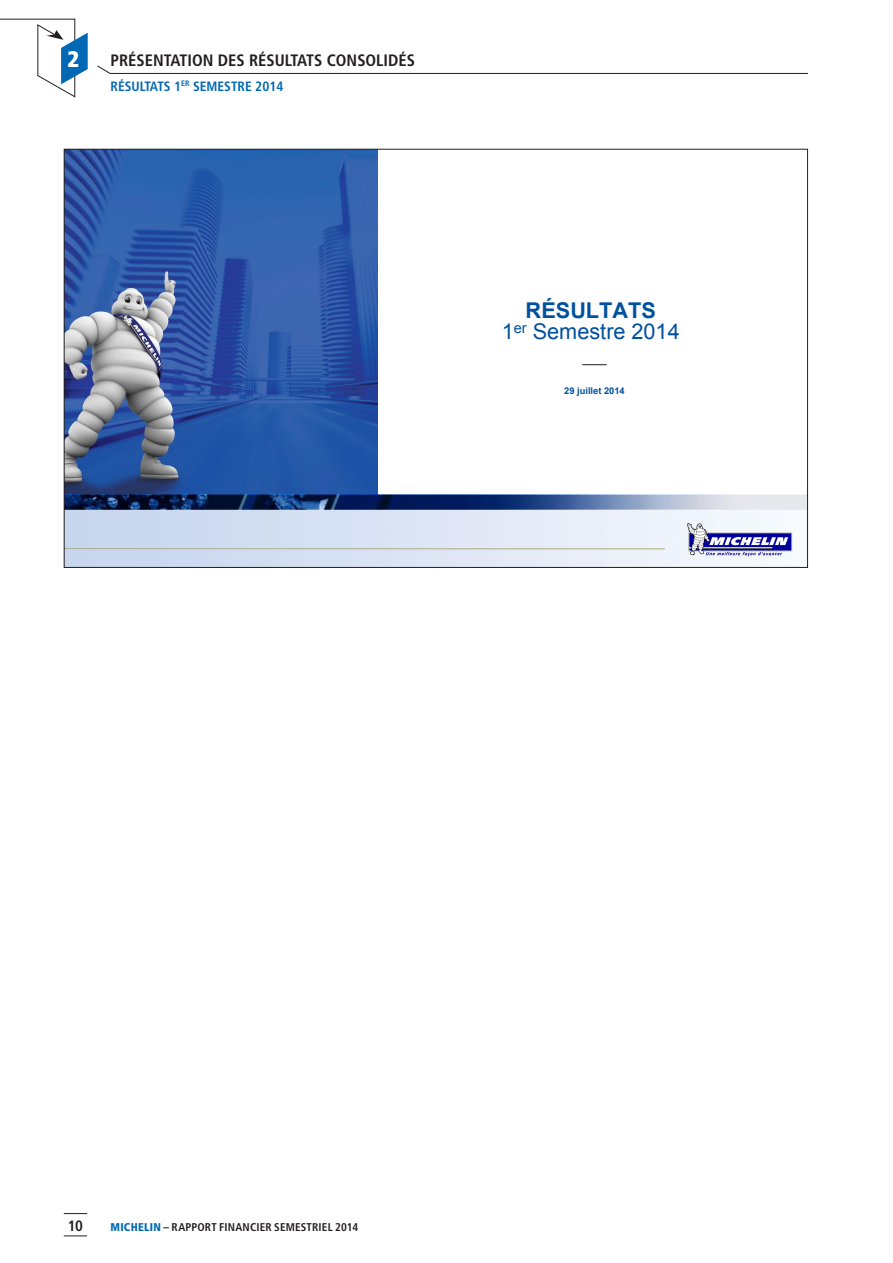
<style>
.page{position:relative;width:893px;height:1263px;background:#fff}
.page>*{position:absolute;margin:0;border:0;box-sizing:border-box;transform-origin:0 0}
.RappelNoChap_Ben{font:900 condensed 22.5px "Frutiger LT Std";color:#fff}
.t1{font:21.75px/21.8px "Arial";color:#00519e;text-align:center}
.RappelT1_Ben{font:700 condensed 16.5px "Frutiger LT Std";color:#231f20}
.t2{font:700 condensed 15px "Frutiger LT Std";color:#231f20}
.RappelT2_Ben{font:700 condensed 13.5px "Frutiger LT Std";color:#0168b3}
.t3{font:700 condensed 11.25px "Frutiger LT Std";letter-spacing:.015em;color:#231f20}
.t4{font:700 9.3px "Arial";letter-spacing:.005em;color:#00519e}
.s1{font-weight:700}
.s2{font-weight:900;color:#0168b3}
</style>
<div class="page">
<svg style="left:64px;top:1235px;width:23px;height:1px"></svg>
<svg style="left:64px;top:1213px;width:23px;height:1px"></svg>
<svg style="left:0;top:18px;width:88px;height:80px"></svg>
<svg style="left:97px;top:65px;width:711px;height:9px"></svg>
<img style="left:66px;top:151px;width:312px;height:344px">
<svg style="left:582px;top:364px;width:25px;height:1px"></svg>
<img style="left:66px;top:495px;width:740px;height:71px">
<p class="RappelNoChap_Ben" style="left:68px;top:45px;width:13px">2</p>
<p class="RappelT1_Ben" style="left:111px;top:50px;width:18px">PRÉSENTATION</p>
<p class="RappelT1_Ben" style="left:218px;top:50px;width:10px">DES</p>
<p class="RappelT1_Ben" style="left:249px;top:50px;width:9px">RÉSULTATS</p>
<p class="RappelT1_Ben" style="left:327px;top:50px;width:10px">CONSOLIDÉS</p>
<p class="RappelT2_Ben" style="left:111px;top:78px;width:174px">RÉSULTATS 1<sup>ER</sup> SEMESTRE 2014</p>
<p class="t1" style="left:502px;top:299px;width:179px"><span class="s1">RÉSULTATS<br></span>1<sup>er</sup> Semestre 2014</p>
<p class="t4" style="left:564px;top:385px;width:62px">29 juillet 2014</p>
<p class="t2" style="left:68px;top:1216px;width:17px">10</p>
<p class="t3" style="left:111px;top:1220px;width:249px"><span class="s2">MICHELIN</span> – RAPPORT FINANCIER SEMESTRIEL 2014</p>
</div>
